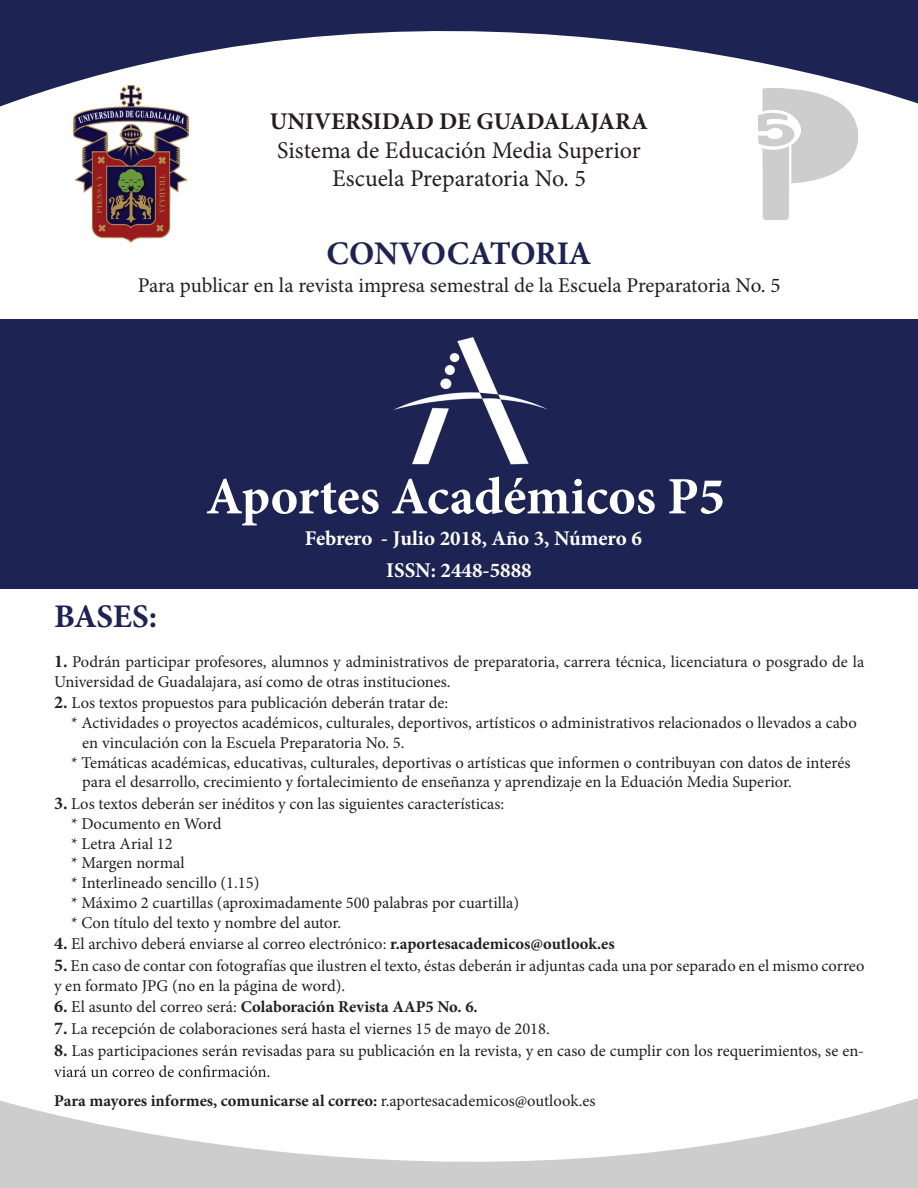
<style>
.page{position:relative;width:918px;height:1188px;background:#fff}
.page>*{position:absolute;margin:0;border:0;box-sizing:border-box;transform-origin:0 0}
.t1{font:700 52.5px "Minion Pro";color:#fff}
.t2{font:700 33px "Minion Pro";letter-spacing:-.01em;color:#1d2353}
.t3{font:24px/28.8px "Minion Pro";color:#231f20;text-align:center}
.t4{font:700 24px "Minion Pro";color:#231f20}
.t5{font:21px "Minion Pro";color:#231f20}
.t6{font:700 21px/31.5px "Minion Pro";color:#fff}
.t7{font:16.5px/19.8px "Minion Pro";color:#231f20}
.t8{font:700 16.5px "Minion Pro";color:#231f20}
.s1{font-weight:700;font-size:18px}
.s2{font-weight:700}
.s3{font-size:18px}
.s4{font-weight:400}
</style>
<div class="page">
<div style="left:0;top:320px;width:918px;height:270px;background:#1d2353"></div>
<img style="left:759px;top:106px;width:99px;height:113px">
<svg style="left:54px;top:1065px;width:215px;height:12px"></svg>
<img style="left:393px;top:338px;width:155px;height:127px">
<img style="left:73px;top:106px;width:116px;height:137px">
<svg style="left:0;top:0;width:918px;height:106px;fill:#1d2353"></svg>
<svg style="left:0;top:1098px;width:918px;height:90px;fill:#cecdce"></svg>
<h3 class="t4" style="left:270px;top:104px;width:380px">UNIVERSIDAD DE GUADALAJARA</h3>
<h3 class="t3" style="left:277px;top:136px;width:365px">Sistema de Educación Media Superior<br>Escuela Preparatoria No. 5</h3>
<h2 class="t2" style="left:327px;top:230px;width:266px">CONVOCATORIA</h2>
<p class="t5" style="left:138px;top:272px;width:644px">Para publicar en la revista impresa semestral de la Escuela Preparatoria No. 5</p>
<h1 class="t1" style="left:206px;top:460px;width:521px">Aportes Académicos P5</h1>
<p class="t6" style="left:386px;top:523px;width:257px;text-indent:-81px">Febrero - Julio 2018, Año 3, Número 6<br>ISSN: 2448-5888</p>
<h2 class="t2" style="left:54px;top:593px;width:105px">BASES:</h2>
<p class="t7" style="left:54px;top:652px;width:812px"><span class="s1">1.</span> Podrán participar profesores, alumnos y administrativos de preparatoria, carrera técnica, licenciatura o posgrado de la<br>Universidad de Guadalajara, así como de otras instituciones.</p>
<p class="t7" style="left:54px;top:693px;width:396px"><span class="s1">2.</span> Los textos propuestos para publicación deberán tratar de:</p>
<p class="t7" style="left:71px;top:713px;width:787px">* Actividades o proyectos académicos, culturales, deportivos, artísticos o administrativos relacionados o llevados a cabo</p>
<p class="t7" style="left:82px;top:733px;width:324px">en vinculación con la Escuela Preparatoria No. 5.</p>
<p class="t7" style="left:71px;top:753px;width:781px">* Temáticas académicas, educativas, culturales, deportivas o artísticas que informen o contribuyan con datos de interés</p>
<p class="t7" style="left:82px;top:772px;width:711px">para el desarrollo, crecimiento y fortalecimiento de enseñanza y aprendizaje en la Eduación Media Superior.</p>
<p class="t7" style="left:71px;top:794px;width:450px;text-indent:-17px"><span class="s1">3.</span> Los textos deberán ser inéditos y con las siguientes características:<br>* Documento en Word<br>* Letra Arial 12<br>* Margen normal<br>* Interlineado sencillo (1.15)<br>* Máximo 2 cuartillas (aproximadamente 500 palabras por cuartilla) * Con título del texto y nombre del autor.</p>
<p class="t7" style="left:54px;top:934px;width:562px"><span class="s1">4.</span> El archivo deberá enviarse al correo electrónico: <span class="s2">r.aportesacademicos@outlook.es</span></p>
<p class="t7" style="left:54px;top:956px;width:812px"><span class="s1">5.</span> En caso de contar con fotografías que ilustren el texto, éstas deberán ir adjuntas cada una por separado en el mismo correo y en formato JPG (no en la página de word).</p>
<p class="t8" style="left:54px;top:996px;width:425px"><span class="s3">6.</span> <span class="s4">El asunto del correo será:</span> Colaboración Revista AAP5 No. 6.</p>
<p class="t7" style="left:54px;top:1019px;width:497px"><span class="s1">7.</span> La recepción de colaboraciones será hasta el viernes 15 de mayo de 2018.</p>
<p class="t7" style="left:54px;top:1041px;width:811px"><span class="s1">8.</span> Las participaciones serán revisadas para su publicación en la revista, y en caso de cumplir con los requerimientos, se en-</p>
<p class="t8" style="left:54px;top:1089px;width:543px">Para mayores informes, comunicarse al correo: <span class="s4">r.aportesacademicos@outlook.es</span></p>
</div>
